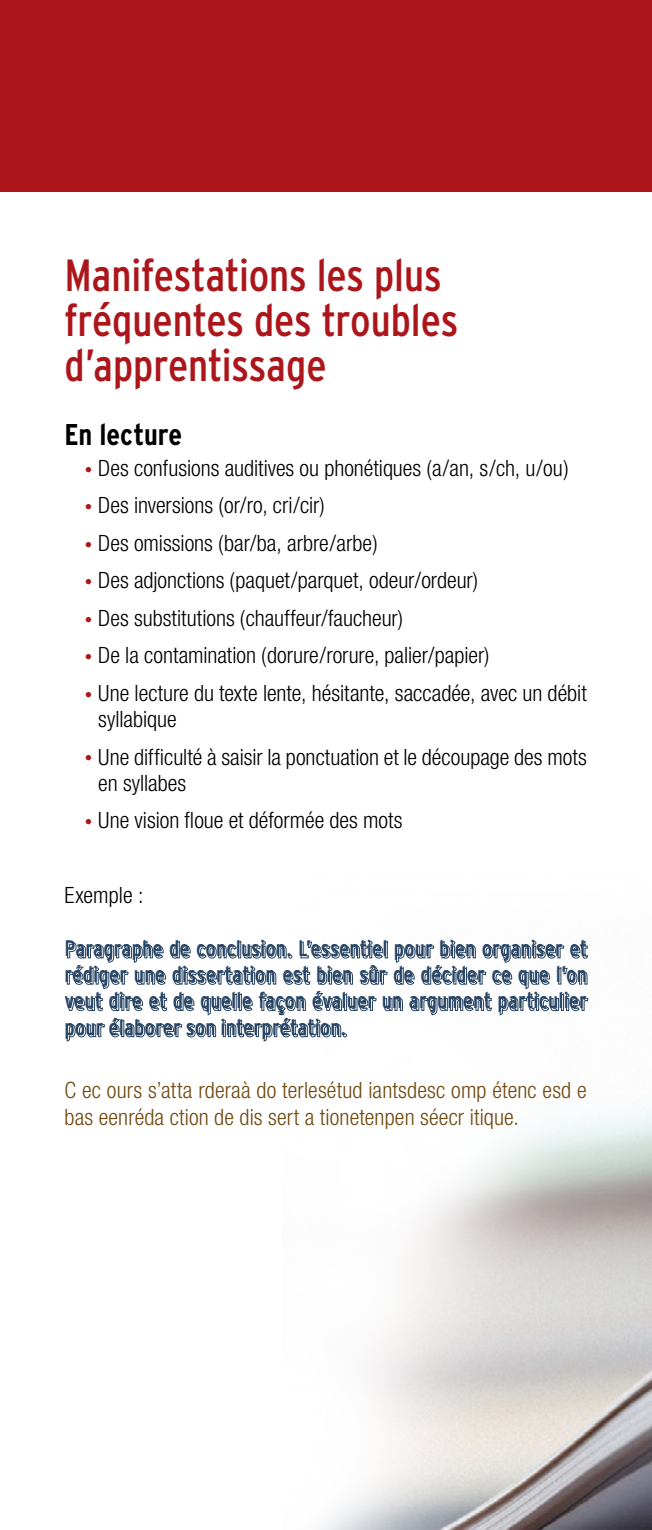
<style>
.page{position:relative;width:652px;height:1530px;background:#fff}
.page>*{position:absolute;margin:0;border:0;box-sizing:border-box;transform-origin:0 0}
.t1{font:condensed 45px/45px "Interstate";color:#ac161b}
.t2{font:700 condensed 30px "Interstate";color:#000}
.t3{font:300 condensed 22.5px/26.2px "Helvetica Neue";color:#000}
.t4{font:condensed 22.5px/26.2px "Interstate";letter-spacing:.015em;color:#284564;text-align:justify}
.t5{font:300 condensed 22.5px/26.2px "Helvetica Neue";letter-spacing:.01em;color:#714a10}
.s1{font-size:15px;color:#ac161b}
</style>
<div class="page">
<img style="left:320px;top:940px;width:332px;height:590px">
<svg style="left:66px;top:941px;width:522px;height:101px"></svg>
<div style="left:0;top:0;width:652px;height:191px;background:#ac161b"></div>
<h1 class="t1" style="left:64px;top:253px;width:395px">Manifestations les plus fréquentes des troubles d’apprentissage</h1>
<h2 class="t2" style="left:64px;top:418px;width:119px">En lecture</h2>
<p class="t3" style="left:85px;top:455px;width:485px"><span class="s1">•</span> Des confusions auditives ou phonétiques (a/an, s/ch, u/ou)</p>
<p class="t3" style="left:85px;top:492px;width:241px"><span class="s1">•</span> Des inversions (or/ro, cri/cir)</p>
<p class="t3" style="left:85px;top:530px;width:294px"><span class="s1">•</span> Des omissions (bar/ba, arbre/arbe)</p>
<p class="t3" style="left:85px;top:567px;width:395px"><span class="s1">•</span> Des adjonctions (paquet/parquet, odeur/ordeur)</p>
<p class="t3" style="left:85px;top:605px;width:320px"><span class="s1">•</span> Des substitutions (chauffeur/faucheur)</p>
<p class="t3" style="left:85px;top:642px;width:406px"><span class="s1">•</span> De la contamination (dorure/rorure, palier/papier)</p>
<p class="t3" style="left:98px;top:680px;width:490px;text-indent:-13px"><span class="s1">•</span> Une lecture du texte lente, hésitante, saccadée, avec un débit syllabique</p>
<p class="t3" style="left:98px;top:743px;width:490px;text-indent:-13px"><span class="s1">•</span> Une difficulté à saisir la ponctuation et le découpage des mots en syllabes</p>
<p class="t3" style="left:85px;top:807px;width:319px"><span class="s1">•</span> Une vision floue et déformée des mots</p>
<p class="t3" style="left:64px;top:882px;width:81px">Exemple :</p>
<p class="t4" style="left:64px;top:935px;width:524px">Paragraphe de conclusion. L’essentiel pour bien organiser et rédiger une dissertation est bien sûr de décider ce que l’on veut dire et de quelle façon évaluer un argument particulier pour élaborer son interprétation.</p>
<p class="t5" style="left:64px;top:1077px;width:523px">C ec ours s’atta rderaà do terlesétud iantsdesc omp étenc esd e bas eenréda ction de dis sert a tionetenpen séecr itique.</p>
</div>
